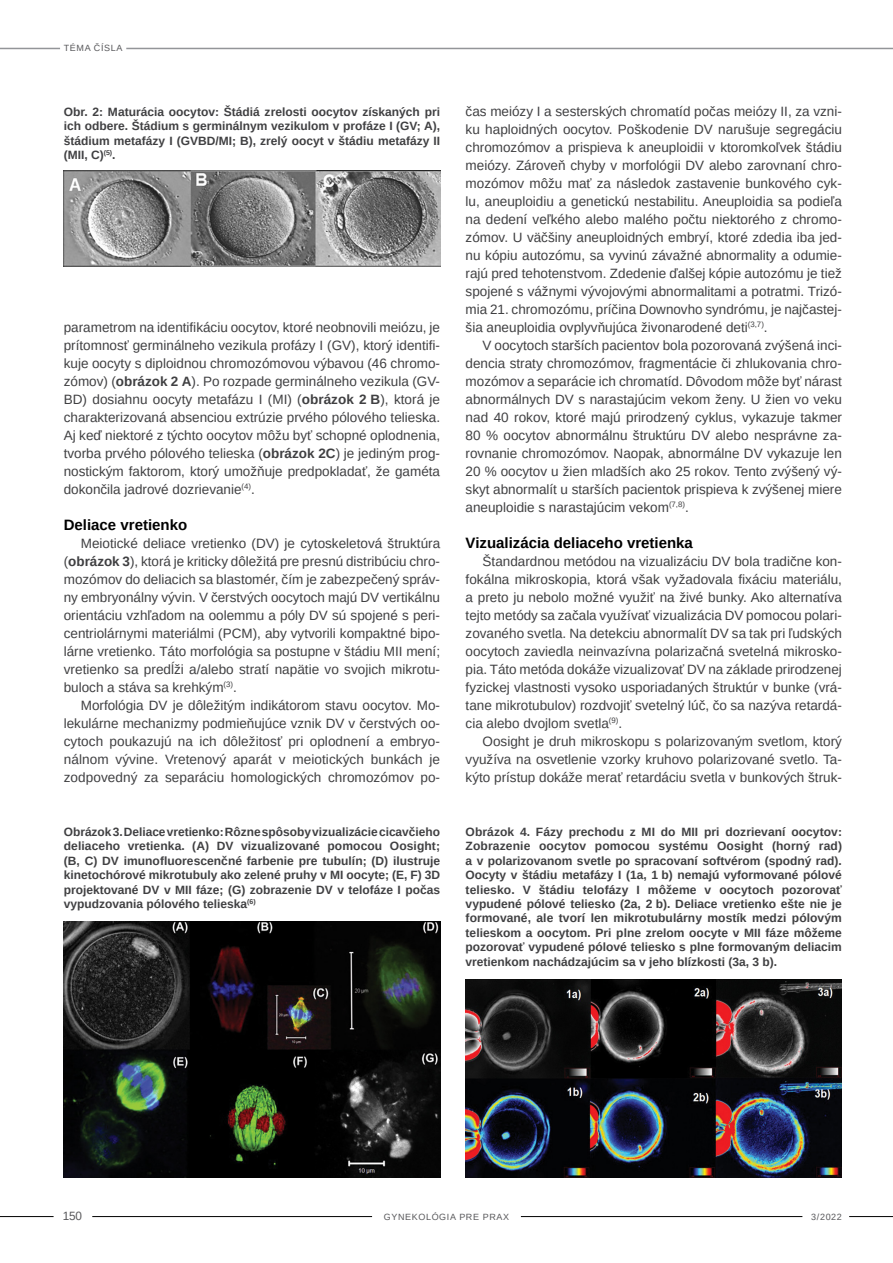
<style>
.page{position:relative;width:893px;height:1263px;background:#fff}
.page>*{position:absolute;margin:0;border:0;box-sizing:border-box;transform-origin:0 0}
.t1{font:700 15px "Liberation Sans";color:#000}
.t2{font:13.5px/18px "Liberation Sans";color:#404042;text-align:justify}
.t3{font:700 12px/14.4px "Liberation Sans";color:#404042;text-align:justify}
.t4{font:12px "Liberation Sans";color:#58585b}
.t5{font:9px "Liberation Sans";letter-spacing:.07em;color:#58585b}
.s1{font-weight:700}
</style>
<div class="page">
<hr style="left:0;top:48px;width:60px;height:1px;background:#939598">
<hr style="left:126px;top:48px;width:767px;height:1px;background:#939598">
<hr style="left:92px;top:1216px;width:280px;height:1px;background:#000">
<hr style="left:0;top:1216px;width:54px;height:1px;background:#000">
<hr style="left:521px;top:1216px;width:281px;height:1px;background:#000">
<hr style="left:849px;top:1216px;width:44px;height:1px;background:#000">
<img style="left:64px;top:170px;width:376px;height:97px">
<img style="left:64px;top:921px;width:376px;height:257px">
<img style="left:466px;top:980px;width:376px;height:198px">
<p class="t5" style="left:64px;top:42px;width:60px">TÉMA ČÍSLA</p>
<p class="t3" style="left:64px;top:105px;width:378px">Obr. 2: Maturácia oocytov: Štádiá zrelosti oocytov získaných pri ich odbere. Štádium s germinálnym vezikulom v profáze I (GV; A), štádium metafázy I (GVBD/MI; B), zrelý oocyt v štádiu metafázy II (MII, C)<sup>(5)</sup>.</p>
<p class="t2" style="left:64px;top:318px;width:378px">parametrom na identifikáciu oocytov, ktoré neobnovili meiózu, je prítomnosť germinálneho vezikula profázy I (GV), ktorý identifi&shy;kuje oocyty s diploidnou chromozómovou výbavou (46 chromo&shy;zómov) (<span class="s1">obrázok 2 A</span>). Po rozpade germinálneho vezikula (GV-BD) dosiahnu oocyty metafázu I (MI) (<span class="s1">obrázok 2 B</span>), ktorá je charakterizovaná absenciou extrúzie prvého pólového telieska.<br>Aj keď niektoré z týchto oocytov môžu byť schopné oplodnenia, tvorba prvého pólového telieska (<span class="s1">obrázok 2C</span>) je jediným prog&shy;nostickým faktorom, ktorý umožňuje predpokladať, že gaméta dokončila jadrové dozrievanie<sup>(4)</sup>.</p>
<p class="t1" style="left:64px;top:514px;width:125px">Deliace vretienko</p>
<p class="t2" style="left:64px;top:534px;width:378px;text-indent:17px">Meiotické deliace vretienko (DV) je cytoskeletová štruktúra (<span class="s1">obrázok 3</span>), ktorá je kriticky dôležitá pre presnú distribúciu chro&shy;mozómov do deliacich sa blastomér, čím je zabezpečený správ&shy;ny embryonálny vývin. V čerstvých oocytoch majú DV vertikálnu orientáciu vzhľadom na oolemmu a póly DV sú spojené s peri&shy;centriolárnymi materiálmi (PCM), aby vytvorili kompaktné bipo&shy;lárne vretienko. Táto morfológia sa postupne v štádiu MII mení; vretienko sa predĺži a/alebo stratí napätie vo svojich mikrotu&shy;buloch a stáva sa krehkým<sup>(3)</sup>.</p>
<p class="t2" style="left:64px;top:696px;width:378px;text-indent:17px">Morfológia DV je dôležitým indikátorom stavu oocytov. Mo&shy;lekulárne mechanizmy podmieňujúce vznik DV v čerstvých oo&shy;cytoch poukazujú na ich dôležitosť pri oplodnení a embryo&shy;nálnom vývine. Vretenový aparát v meiotických bunkách je zodpovedný za separáciu homologických chromozómov po-</p>
<p class="t2" style="left:466px;top:102px;width:378px">čas meiózy I a sesterských chromatíd počas meiózy II, za vzni&shy;ku haploidných oocytov. Poškodenie DV narušuje segregáciu chromozómov a prispieva k aneuploidii v ktoromkoľvek štádiu meiózy. Zároveň chyby v morfológii DV alebo zarovnaní chro&shy;mozómov môžu mať za následok zastavenie bunkového cyk&shy;lu, aneuploidiu a genetickú nestabilitu. Aneuploidia sa podieľa na dedení veľkého alebo malého počtu niektorého z chromo&shy;zómov. U väčšiny aneuploidných embryí, ktoré zdedia iba jed&shy;nu kópiu autozómu, sa vyvinú závažné abnormality a odumie&shy;rajú pred tehotenstvom. Zdedenie ďalšej kópie autozómu je tiež spojené s vážnymi vývojovými abnormalitami a potratmi. Trizó&shy;mia 21. chromozómu, príčina Downovho syndrómu, je najčastej&shy;šia aneuploidia ovplyvňujúca živonarodené deti<sup>(3,7)</sup>.</p>
<p class="t2" style="left:466px;top:336px;width:378px;text-indent:17px">V oocytoch starších pacientov bola pozorovaná zvýšená inci&shy;dencia straty chromozómov, fragmentácie či zhlukovania chro&shy;mozómov a separácie ich chromatíd. Dôvodom môže byť nárast abnormálnych DV s narastajúcim vekom ženy. U žien vo veku nad 40 rokov, ktoré majú prirodzený cyklus, vykazuje takmer 80 % oocytov abnormálnu štruktúru DV alebo nesprávne za&shy;rovnanie chromozómov. Naopak, abnormálne DV vykazuje len 20 % oocytov u žien mladších ako 25 rokov. Tento zvýšený vý&shy;skyt abnormalít u starších pacientok prispieva k zvýšenej miere aneuploidie s narastajúcim vekom<sup>(7,8)</sup>.</p>
<p class="t1" style="left:466px;top:532px;width:229px">Vizualizácia deliaceho vretienka</p>
<p class="t2" style="left:466px;top:552px;width:378px;text-indent:17px">Štandardnou metódou na vizualizáciu DV bola tradične kon&shy;fokálna mikroskopia, ktorá však vyžadovala fixáciu materiálu, a preto ju nebolo možné využiť na živé bunky. Ako alternatíva tejto metódy sa začala využívať vizualizácia DV pomocou polari&shy;zovaného svetla. Na detekciu abnormalít DV sa tak pri ľudských oocytoch zaviedla neinvazívna polarizačná svetelná mikrosko&shy;pia. Táto metóda dokáže vizualizovať DV na základe prirodzenej fyzickej vlastnosti vysoko usporiadaných štruktúr v bunke (vrá&shy;tane mikrotubulov) rozdvojiť svetelný lúč, čo sa nazýva retardá&shy;cia alebo dvojlom svetla<sup>(9)</sup>.</p>
<p class="t2" style="left:466px;top:732px;width:378px;text-indent:17px">Oosight je druh mikroskopu s polarizovaným svetlom, ktorý využíva na osvetlenie vzorky kruhovo polarizované svetlo. Ta&shy;kýto prístup dokáže merať retardáciu svetla v bunkových štruk-</p>
<p class="t3" style="left:64px;top:825px;width:378px">Obrázok 3. Deliace vretienko: Rôzne spôsoby vizualizácie cicavčieho deliaceho vretienka. (A) DV vizualizované pomocou Oosight; (B, C) DV imunofluorescenčné farbenie pre tubulín; (D) ilustruje kinetochórové mikrotubuly ako zelené pruhy v MI oocyte; (E, F) 3D projektované DV v MII fáze; (G) zobrazenie DV v telofáze I počas vypudzovania pólového telieska<sup>(6)</sup></p>
<p class="t3" style="left:466px;top:825px;width:378px">Obrázok 4. Fázy prechodu z MI do MII pri dozrievaní oocytov:<br>Zobrazenie oocytov pomocou systému Oosight (horný rad) a v polarizovanom svetle po spracovaní softvérom (spodný rad).<br>Oocyty v štádiu metafázy I (1a, 1 b) nemajú vyformované pólové teliesko. V štádiu telofázy I môžeme v oocytoch pozorovať vypudené pólové teliesko (2a, 2 b). Deliace vretienko ešte nie je formované, ale tvorí len mikrotubulárny mostík medzi pólovým telieskom a oocytom. Pri plne zrelom oocyte v MII fáze môžeme pozorovať vypudené pólové teliesko s plne formovaným deliacim vretienkom nachádzajúcim sa v jeho blízkosti (3a, 3 b).</p>
<p class="t4" style="left:63px;top:1209px;width:21px">150</p>
<p class="t5" style="left:384px;top:1211px;width:127px">GYNEKOLÓGIA PRE PRAX</p>
<p class="t5" style="left:811px;top:1211px;width:32px">3/2022</p>
</div>
